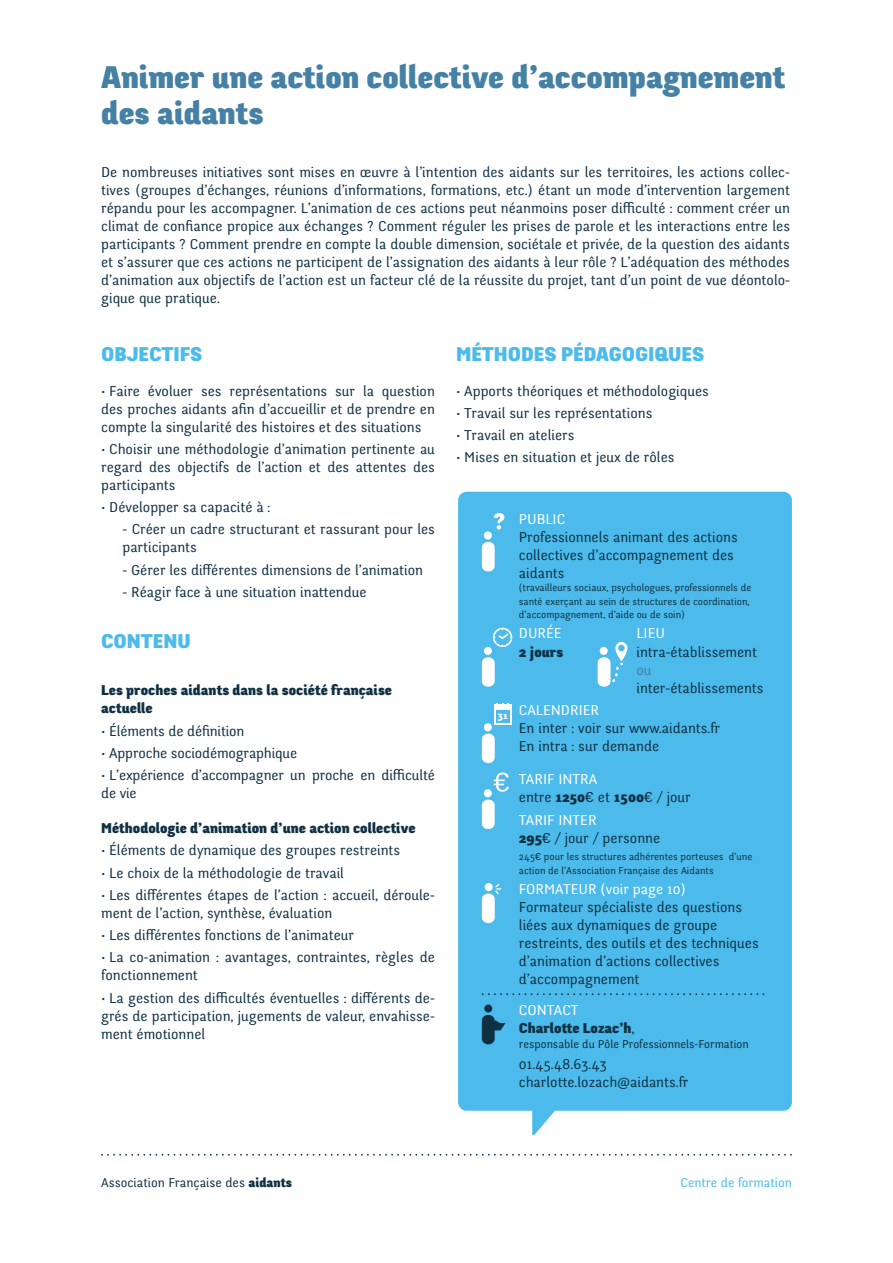
<style>
.page{position:relative;width:893px;height:1263px;background:#fff}
.page>*{position:absolute;margin:0;border:0;box-sizing:border-box;transform-origin:0 0}
.t1{font:33px/36px "Fengardo Black Beta";color:#4580a5}
.t2{font:21px "Fengardo Black Beta";color:#4cbbeb}
.t3{font:15px/18px "Fengardo";color:#0f3043}
.t4{font:15px/18px "Fengardo Black Beta";color:#0f3043}
.t5{font:15px "Fengardo";color:#fff}
.t6{font:15px "Fengardo";color:#4580a5}
.t7{font:13.5px "Fengardo";color:#0f3043}
.t8{font:13.5px "Fengardo";color:#4cbbeb}
.t9{font:12px "Fengardo";color:#0f3043}
.t10{font:10.5px/13.5px "Fengardo";color:#0f3043}
.t11{font:10.5px "Fengardo Black Beta";color:#fff}
.s1{color:#fff}
.s2{font-family:"Fengardo Black Beta"}
.s3{font-family:"Fengardo"}
</style>
<div class="page">
<div style="left:458px;top:492px;width:334px;height:644px;background:#4cbbeb"></div>
<svg style="left:102px;top:1154px;width:690px;height:2px"></svg>
<div style="left:485px;top:883px;width:8px;height:8px;background:#fff;border-radius:50%"></div>
<svg style="left:495px;top:884px;width:6px;height:10px"></svg>
<div style="left:482px;top:893px;width:13px;height:30px;background:#fff;border-radius:6px"></div>
<div style="left:482px;top:657px;width:13px;height:30px;background:#fff;border-radius:6px"></div>
<div style="left:484px;top:647px;width:8px;height:8px;background:#fff;border-radius:50%"></div>
<svg style="left:493px;top:628px;width:19px;height:19px"></svg>
<div style="left:598px;top:657px;width:12px;height:30px;background:#fff;border-radius:6px"></div>
<div style="left:600px;top:647px;width:8px;height:8px;background:#fff;border-radius:50%"></div>
<svg style="left:605px;top:642px;width:22px;height:45px"></svg>
<svg style="left:483px;top:993px;width:281px;height:2px"></svg>
<div style="left:482px;top:1015px;width:13px;height:29px;background:#0f3043;border-radius:6px"></div>
<div style="left:484px;top:1004px;width:8px;height:8px;background:#0f3043;border-radius:50%"></div>
<svg style="left:494px;top:1020px;width:12px;height:10px"></svg>
<div style="left:482px;top:800px;width:13px;height:29px;background:#fff;border-radius:6px"></div>
<div style="left:484px;top:789px;width:8px;height:8px;background:#fff;border-radius:50%"></div>
<svg style="left:494px;top:772px;width:15px;height:20px"></svg>
<div style="left:482px;top:734px;width:13px;height:29px;background:#fff;border-radius:6px"></div>
<div style="left:484px;top:723px;width:8px;height:8px;background:#fff;border-radius:50%"></div>
<div style="left:494px;top:705px;width:18px;height:20px;background:linear-gradient(to bottom,#fff,#fff)"></div>
<div style="left:496px;top:710px;width:13px;height:12px;background:#4cbbeb"></div>
<svg style="left:496px;top:703px;width:13px;height:3px"></svg>
<div style="left:482px;top:542px;width:13px;height:29px;background:#fff;border-radius:6px"></div>
<div style="left:484px;top:531px;width:8px;height:8px;background:#fff;border-radius:50%"></div>
<svg style="left:494px;top:513px;width:10px;height:17px"></svg>
<h1 class="t1" style="left:101px;top:59px;width:686px">Animer une action collective d’accompagnement des aidants</h1>
<p class="t3" style="left:101px;top:163px;width:690px;text-align:justify">De nombreuses initiatives sont mises en œuvre à l’intention des aidants sur les territoires, les actions collec&shy;tives (groupes d’échanges, réunions d’informations, formations, etc.) étant un mode d’intervention largement répandu pour les accompagner. L’animation de ces actions peut néanmoins poser difficulté : comment créer un climat de confiance propice aux échanges ? Comment réguler les prises de parole et les interactions entre les participants ? Comment prendre en compte la double dimension, sociétale et privée, de la question des aidants et s’assurer que ces actions ne participent de l’assignation des aidants à leur rôle ? L’adéquation des méthodes d’animation aux objectifs de l’action est un facteur clé de la réussite du projet, tant d’un point de vue déontolo&shy;gique que pratique.</p>
<h2 class="t2" style="left:101px;top:341px;width:103px">OBJECTIFS</h2>
<p class="t3" style="left:101px;top:382px;width:335px;text-align:justify">• Faire évoluer ses représentations sur la question des proches aidants afin d’accueillir et de prendre en compte la singularité des histoires et des situations</p>
<p class="t3" style="left:101px;top:440px;width:335px;text-align:justify">• Choisir une méthodologie d’animation pertinente au regard des objectifs de l’action et des attentes des participants</p>
<p class="t3" style="left:101px;top:498px;width:171px">• Développer sa capacité à :</p>
<p class="t3" style="left:122px;top:521px;width:314px">- Créer un cadre structurant et rassurant pour les participants</p>
<p class="t3" style="left:122px;top:561px;width:302px">- Gérer les différentes dimensions de l’animation</p>
<p class="t3" style="left:122px;top:583px;width:246px">- Réagir face à une situation inattendue</p>
<h2 class="t2" style="left:101px;top:628px;width:91px">CONTENU</h2>
<p class="t4" style="left:101px;top:681px;width:293px">Les proches aidants dans la société française actuelle</p>
<p class="t3" style="left:101px;top:722px;width:145px">• Éléments de définition</p>
<p class="t3" style="left:101px;top:744px;width:198px">• Approche sociodémographique</p>
<p class="t3" style="left:101px;top:766px;width:335px">• L’expérience d’accompagner un proche en difficulté de vie</p>
<p class="t4" style="left:101px;top:819px;width:316px">Méthodologie d’animation d’une action collective</p>
<p class="t3" style="left:101px;top:842px;width:301px">• Éléments de dynamique des groupes restreints</p>
<p class="t3" style="left:101px;top:864px;width:244px">• Le choix de la méthodologie de travail</p>
<p class="t3" style="left:101px;top:886px;width:335px">• Les différentes étapes de l’action : accueil, déroule&shy;ment de l’action, synthèse, évaluation</p>
<p class="t3" style="left:101px;top:926px;width:254px">• Les différentes fonctions de l’animateur</p>
<p class="t3" style="left:101px;top:949px;width:335px">• La co-animation : avantages, contraintes, règles de fonctionnement</p>
<p class="t3" style="left:101px;top:989px;width:335px;text-align:justify">• La gestion des difficultés éventuelles : différents de&shy;grés de participation, jugements de valeur, envahisse&shy;ment émotionnel</p>
<h2 class="t2" style="left:456px;top:341px;width:250px">MÉTHODES PÉDAGOGIQUES</h2>
<p class="t3" style="left:456px;top:382px;width:254px">• Apports théoriques et méthodologiques</p>
<p class="t3" style="left:456px;top:404px;width:198px">• Travail sur les représentations</p>
<p class="t3" style="left:456px;top:426px;width:120px">• Travail en ateliers</p>
<p class="t3" style="left:456px;top:449px;width:220px">• Mises en situation et jeux de rôles</p>
<p class="t5" style="left:519px;top:510px;width:48px">PUBLIC</p>
<p class="t3" style="left:519px;top:528px;width:220px">Professionnels animant des actions collectives d’accompagnement des aidants</p>
<p class="t10" style="left:519px;top:581px;width:234px">(travailleurs sociaux, psychologues, professionnels de santé exerçant au sein de structures de coordination, d’accompagnement, d’aide ou de soin)</p>
<p class="t5" style="left:519px;top:625px;width:44px">DURÉE</p>
<p class="t4" style="left:519px;top:643px;width:46px">2 jours</p>
<p class="t5" style="left:636px;top:625px;width:30px">LIEU</p>
<p class="t3" style="left:636px;top:643px;width:122px">intra-établissement</p>
<p class="t6" style="left:636px;top:661px;width:17px">ou</p>
<p class="t3" style="left:636px;top:679px;width:129px">inter-établissements</p>
<p class="t5" style="left:519px;top:701px;width:82px">CALENDRIER</p>
<p class="t3" style="left:519px;top:719px;width:203px">En inter : voir sur www.aidants.fr<br>En intra : sur demande</p>
<p class="t11" style="left:498px;top:709px;width:11px">31</p>
<p class="t3" style="left:519px;top:771px;width:173px"><span class="s1">TARIF INTRA<br></span>entre <span class="s2">1250</span>€ et <span class="s2">1500</span>€ / jour</p>
<p class="t3" style="left:519px;top:811px;width:143px"><span class="s1">TARIF INTER<br></span><span class="s2">295</span>€ / jour / personne</p>
<p class="t10" style="left:519px;top:850px;width:235px">245€ pour les structures adhérentes porteuses d’une action de l’Association Française des Aidants</p>
<p class="t5" style="left:519px;top:880px;width:168px">FORMATEUR (voir page 10)</p>
<p class="t3" style="left:519px;top:898px;width:241px">Formateur spécialiste des questions liées aux dynamiques de groupe restreints, des outils et des techniques d’animation d’actions collectives d’accompagnement</p>
<p class="t5" style="left:519px;top:1002px;width:61px">CONTACT</p>
<p class="t4" style="left:519px;top:1019px;width:117px">Charlotte Lozac’h<span class="s3">,</span></p>
<p class="t9" style="left:519px;top:1037px;width:231px">responsable du Pôle Professionnels-Formation</p>
<p class="t3" style="left:519px;top:1056px;width:171px">01.45.48.63.43 charlotte.lozach@aidants.fr</p>
<p class="t7" style="left:101px;top:1174px;width:193px">Association Française des <span class="s2">aidants</span></p>
<p class="t8" style="left:680px;top:1174px;width:113px">Centre de formation</p>
</div>
